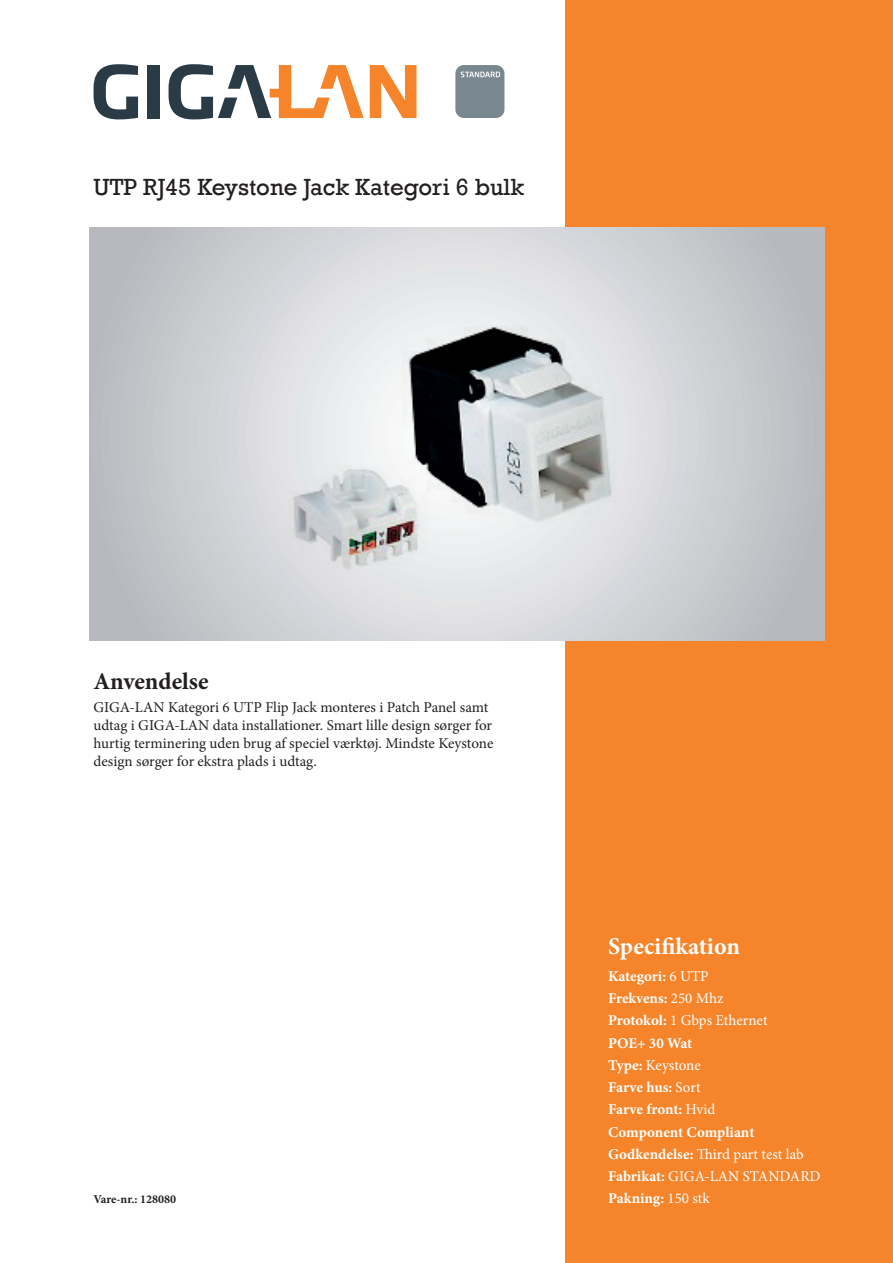
<style>
.page{position:relative;width:893px;height:1263px;background:#fff}
.page>*{position:absolute;margin:0;border:0;box-sizing:border-box;transform-origin:0 0}
.t1{font:24px "Rockwell";color:#231f20}
.t2{font:700 24px "Minion Pro";color:#fff}
.t3{font:700 24px "Minion Pro";letter-spacing:-.005em;color:#231f20}
.t4{font:15px/18px "Minion Pro";color:#231f20}
.t5{font:700 15px/22.2px "Minion Pro";letter-spacing:-.005em;color:#fff}
.t6{font:700 12px "Minion Pro";color:#231f20}
.s1{font-weight:400}
</style>
<div class="page">
<div style="left:566px;top:0;width:327px;height:1263px;background:#f5842a"></div>
<div style="left:89px;top:227px;width:736px;height:413px;background:#b9bbc0"></div>
<img style="left:145px;top:227px;width:626px;height:413px">
<svg style="left:455px;top:65px;width:49px;height:53px;background:#828f96"></svg>
<svg style="left:370px;top:65px;width:46px;height:53px"></svg>
<svg style="left:94px;top:64px;width:44px;height:55px"></svg>
<div style="left:148px;top:65px;width:12px;height:53px;background:#2a3b46"></div>
<svg style="left:169px;top:64px;width:195px;height:55px"></svg>
<h1 class="t1" style="left:94px;top:173px;width:432px">UTP RJ45 Keystone Jack Kategori 6 bulk</h1>
<h1 class="t3" style="left:94px;top:665px;width:117px">Anvendelse</h1>
<p class="t4" style="left:94px;top:698px;width:401px">GIGA-LAN Kategori 6 UTP Flip Jack monteres i Patch Panel samt udtag i GIGA-LAN data installationer. Smart lille design sørger for hurtig terminering uden brug af speciel værktøj. Mindste Keystone design sørger for ekstra plads i udtag.</p>
<p class="t6" style="left:94px;top:1191px;width:84px">Vare-nr.: 128080</p>
<h1 class="t2" style="left:608px;top:930px;width:133px">Specifikation</h1>
<p class="t5" style="left:608px;top:965px;width:214px">Kategori: <span class="s1">6 UTP<br></span>Frekvens: <span class="s1">250 Mhz<br></span>Protokol: <span class="s1">1 Gbps Ethernet<br></span>POE+ 30 Wat<br>Type: <span class="s1">Keystone<br></span>Farve hus: <span class="s1">Sort<br></span>Farve front: <span class="s1">Hvid<br></span>Component Compliant<br>Godkendelse: <span class="s1">Third part test lab<br></span>Fabrikat: <span class="s1">GIGA-LAN STANDARD<br></span>Pakning: <span class="s1">150 stk</span></p>
</div>
